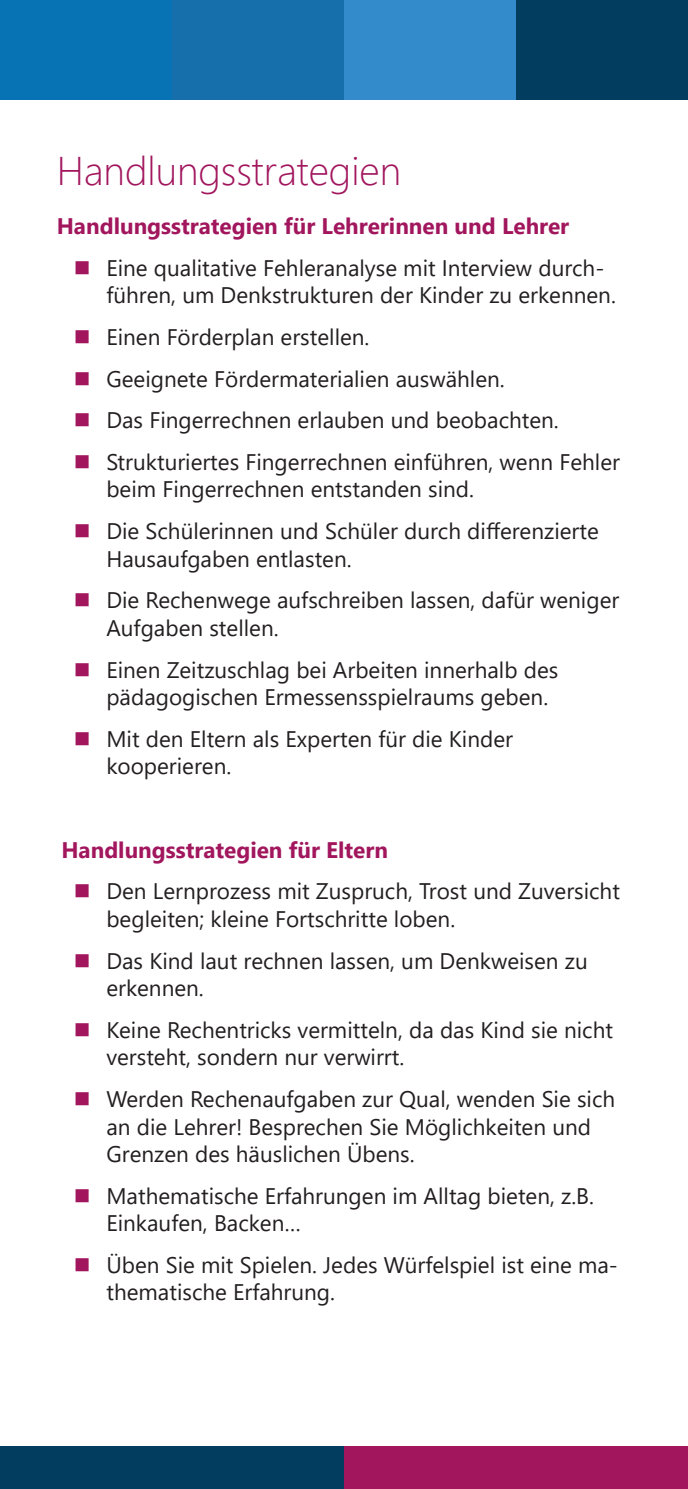
<style>
.page{position:relative;width:688px;height:1489px;background:#fff}
.page>*{position:absolute;margin:0;border:0;box-sizing:border-box;transform-origin:0 0}
.t1{font:300 40px "Segoe UI";color:#a1165d}
.t2{font:22.5px/27.5px "Segoe UI";color:#231f20}
.FT{font:700 22.5px "Segoe UI";color:#a1165d}
.Aufzählung{font:700 22.5px "Segoe UI";color:#a1165d}
</style>
<div class="page">
<div style="left:0;top:1446px;width:344px;height:42px;background:#023c5f"></div>
<div style="left:344px;top:1446px;width:343px;height:42px;background:#a1165d"></div>
<div style="left:516px;top:0;width:171px;height:99px;background:#023c5f"></div>
<div style="left:172px;top:0;width:172px;height:99px;background:#166eaa"></div>
<div style="left:344px;top:0;width:172px;height:99px;background:#348bcb"></div>
<div style="left:0;top:0;width:172px;height:99px;background:#0773b5"></div>
<h1 class="t1" style="left:57px;top:133px;width:346px">Handlungsstrategien</h1>
<p class="FT" style="left:57px;top:205px;width:514px">Handlungsstrategien für Lehrerinnen und Lehrer</p>
<p class="t2" style="left:106px;top:252px;width:511px">Eine qualitative Fehleranalyse mit Interview durch&shy;führen, um Denkstrukturen der Kinder zu erkennen.</p>
<p class="t2" style="left:106px;top:321px;width:264px">Einen Förderplan erstellen.</p>
<p class="t2" style="left:106px;top:363px;width:400px">Geeignete Fördermaterialien auswählen.</p>
<p class="t2" style="left:106px;top:404px;width:454px">Das Fingerrechnen erlauben und beobachten.</p>
<p class="t2" style="left:106px;top:446px;width:515px">Strukturiertes Fingerrechnen einführen, wenn Fehler beim Fingerrechnen entstanden sind.</p>
<p class="t2" style="left:106px;top:515px;width:494px">Die Schülerinnen und Schüler durch differenzierte<br>Hausaufgaben entlasten.</p>
<p class="t2" style="left:106px;top:584px;width:514px">Die Rechenwege aufschreiben lassen, dafür weniger<br>Aufgaben stellen.</p>
<p class="t2" style="left:106px;top:653px;width:453px">Einen Zeitzuschlag bei Arbeiten innerhalb des pädagogischen Ermessensspielraums geben.</p>
<p class="t2" style="left:106px;top:723px;width:408px">Mit den Eltern als Experten für die Kinder kooperieren.</p>
<p class="Aufzählung" style="left:61px;top:828px;width:328px">Handlungsstrategien für Eltern</p>
<p class="t2" style="left:106px;top:875px;width:515px">Den Lernprozess mit Zuspruch, Trost und Zuversicht begleiten; kleine Fortschritte loben.</p>
<p class="t2" style="left:106px;top:944px;width:482px">Das Kind laut rechnen lassen, um Denkweisen zu erkennen.</p>
<p class="t2" style="left:106px;top:1013px;width:508px">Keine Rechentricks vermitteln, da das Kind sie nicht versteht, sondern nur verwirrt.</p>
<p class="t2" style="left:106px;top:1083px;width:510px">Werden Rechenaufgaben zur Qual, wenden Sie sich an die Lehrer! Besprechen Sie Möglichkeiten und<br>Grenzen des häuslichen Übens.</p>
<p class="t2" style="left:106px;top:1179px;width:489px">Mathematische Erfahrungen im Alltag bieten, z.B.<br>Einkaufen, Backen…</p>
<p class="t2" style="left:106px;top:1249px;width:513px">Üben Sie mit Spielen. Jedes Würfelspiel ist eine ma&shy;thematische Erfahrung.</p>
</div>
